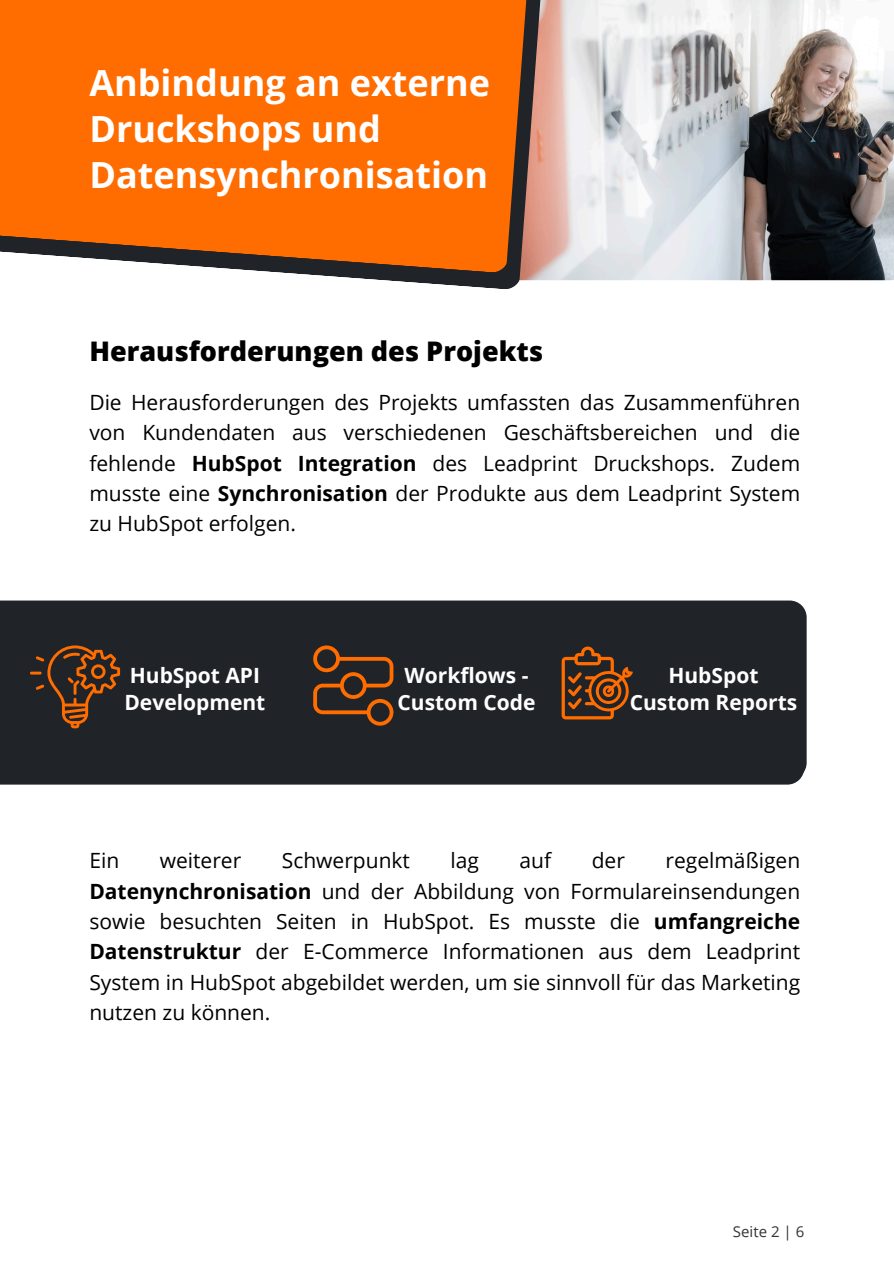
<style>
.page{position:relative;width:894px;height:1264px;background:#fff}
.page>*{position:absolute;margin:0;border:0;box-sizing:border-box;transform-origin:0 0}
.t1{font:700 36px/46.2px "Open Sans";color:#fff}
.t2{font:800 27px "Open Sans";color:#000}
.t3{font:21px/30.3px "Open Sans";color:#000;text-align:justify}
.t4{font:700 21px/27px "Open Sans";color:#fff;text-align:center}
.t5{font:15px "Open Sans";color:#333}
.s1{font-weight:700}
</style>
<div class="page">
<div style="left:0;top:779px;width:800px;height:5px;background:#202429"></div>
<div style="left:0;top:600px;width:806px;height:179px;background:#202429"></div>
<img style="left:576px;top:0;width:317px;height:280px">
<svg style="left:276px;top:0;width:300px;height:289px"></svg>
<svg style="left:0;top:0;width:567px;height:272px;background:#ee6e11"></svg>
<svg style="left:313px;top:645px;width:80px;height:80px;background:#56351e"></svg>
<svg style="left:30px;top:645px;width:90px;height:83px;background:#4b3220"></svg>
<svg style="left:561px;top:646px;width:71px;height:73px;background:#663a1b"></svg>
<p class="t1" style="left:89px;top:59px;width:402px">Anbindung an externe<br>Druckshops und<br>Datensynchronisation</p>
<h2 class="t2" style="left:89px;top:332px;width:455px">Herausforderungen des Projekts</h2>
<h1 class="t3" style="left:89px;top:386px;width:712px">Die Herausforderungen des Projekts umfassten das Zusammenführen von Kundendaten aus verschiedenen Geschäftsbereichen und die fehlende <span class="s1">HubSpot Integration</span> des Leadprint Druckshops. Zudem musste eine <span class="s1">Synchronisation</span> der Produkte aus dem Leadprint System zu HubSpot erfolgen.</h1>
<h4 class="t4" style="left:124px;top:661px;width:142px;text-align:left">HubSpot API<br>Development</h4>
<p class="t4" style="left:397px;top:661px;width:139px">Workflows -<br>Custom Code</p>
<h3 class="t4" style="left:629px;top:661px;width:169px">HubSpot<br>Custom Reports</h3>
<p class="t3" style="left:89px;top:844px;width:712px;text-indent:576px">regelmäßigen <span class="s1">Datenynchronisation</span> und der Abbildung von Formulareinsendungen sowie besuchten Seiten in HubSpot. Es musste die <span class="s1">umfangreiche Datenstruktur</span> der E-Commerce Informationen aus dem Leadprint System in HubSpot abgebildet werden, um sie sinnvoll für das Marketing nutzen zu können.</p>
<p class="t3" style="left:89px;top:844px;width:31px">Ein</p>
<p class="t3" style="left:160px;top:844px;width:83px">weiterer</p>
<p class="t3" style="left:282px;top:844px;width:130px">Schwerpunkt</p>
<p class="t3" style="left:450px;top:844px;width:30px">lag</p>
<p class="t3" style="left:519px;top:844px;width:33px">auf</p>
<p class="t3" style="left:591px;top:844px;width:35px">der</p>
<p class="t5" style="left:732px;top:1220px;width:73px">Seite 2 | 6</p>
</div>
